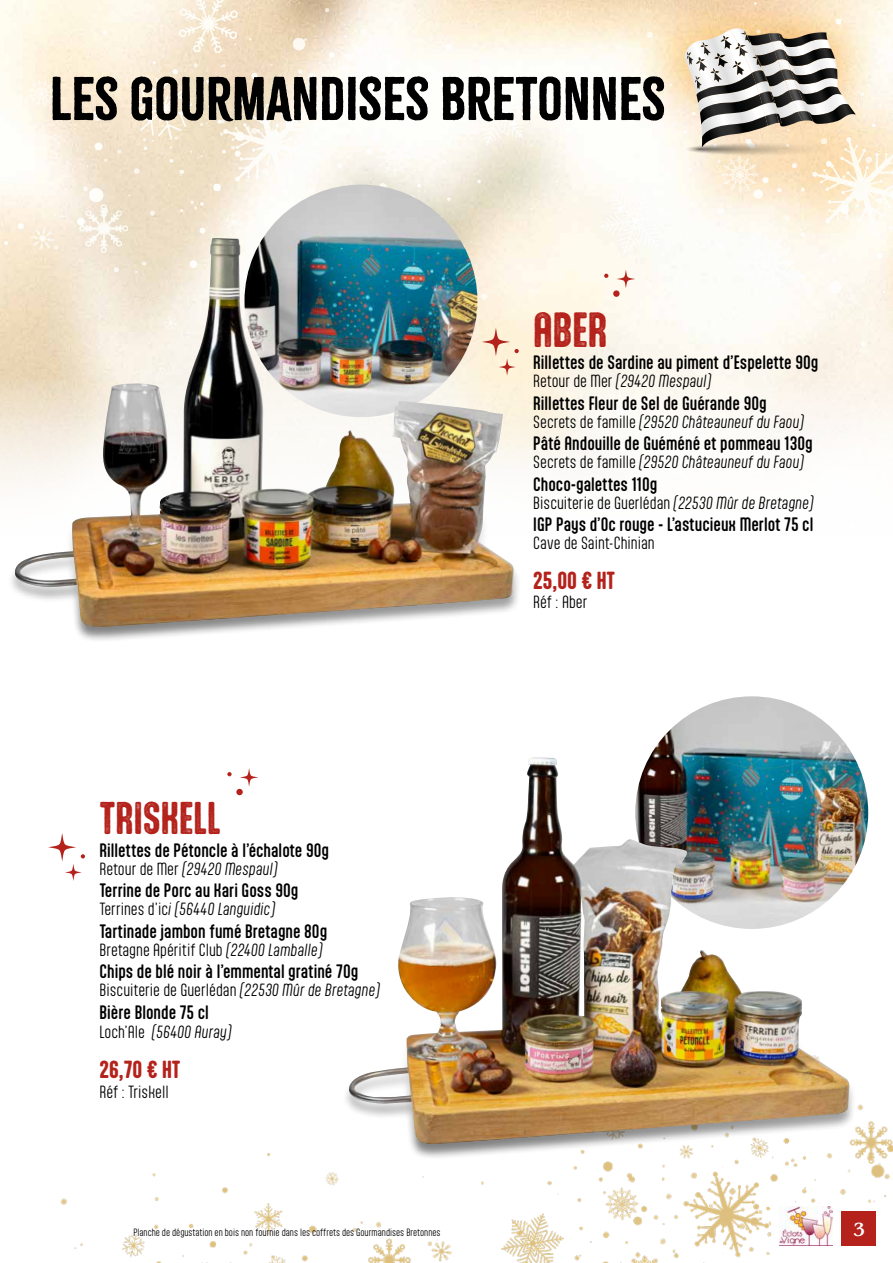
<style>
.page{position:relative;width:893px;height:1263px;background:#fff}
.page>*{position:absolute;margin:0;border:0;box-sizing:border-box;transform-origin:0 0}
.t1{font:54px "Citrus Gothic Rough";color:#000}
.t2{font:42px "Aptly Rust";color:#b4221b}
.t3{font:39px "Aptly Rust";color:#b4221b}
.t4{font:700 21px "Aptly";color:#b4221b}
.t5{font:19.5px "Adorn S Serif";color:#fff}
.t6{font:500 16.5px "Aptly";color:#000}
.t7{font:italic 300 15px "Aptly";color:#000}
.t8{font:300 15px "Aptly";color:#000}
.t9{font:300 9px "Aptly";color:#000}
.s1{font-style:normal}
.s2{font-style:italic}
</style>
<div class="page">
<img style="left:0;top:0;width:559px;height:353px">
<img style="left:575px;top:0;width:318px;height:353px">
<img style="left:482px;top:1104px;width:411px;height:159px">
<img style="left:61px;top:1153px;width:391px;height:110px">
<img style="left:244px;top:185px;width:233px;height:232px;border-radius:116px">
<img style="left:635px;top:696px;width:233px;height:233px;border-radius:116px">
<svg style="left:514px;top:328px;width:5px;height:48px"></svg>
<svg style="left:616px;top:270px;width:19px;height:18px"></svg>
<div style="left:613px;top:290px;width:7px;height:7px;background:#b4221b;border-radius:50%"></div>
<svg style="left:604px;top:274px;width:4px;height:4px"></svg>
<svg style="left:771px;top:1203px;width:122px;height:60px"></svg>
<img style="left:779px;top:1206px;width:53px;height:39px">
<div style="left:842px;top:1212px;width:34px;height:34px;background:#b4221b"></div>
<svg style="left:48px;top:833px;width:37px;height:48px"></svg>
<svg style="left:240px;top:768px;width:18px;height:19px"></svg>
<div style="left:236px;top:789px;width:7px;height:6px;background:#b4221b;border-radius:50%"></div>
<svg style="left:227px;top:772px;width:5px;height:4px"></svg>
<svg style="left:687px;top:28px;width:148px;height:38px"></svg>
<img style="left:779px;top:33px;width:34px;height:89px">
<img style="left:730px;top:28px;width:33px;height:45px">
<img style="left:738px;top:31px;width:41px;height:95px">
<svg style="left:684px;top:142px;width:162px;height:14px;background:#e4d0b1"></svg>
<div style="left:7px;top:506px;width:515px;height:137px;background:#000;opacity:.5"></div>
<img style="left:12px;top:239px;width:502px;height:388px">
<div style="left:341px;top:1033px;width:516px;height:127px;background:#000;opacity:.5"></div>
<img style="left:348px;top:760px;width:502px;height:384px">
<h1 class="t1" style="left:50px;top:65px;width:617px">LES GOURMANDISES BRETONNES</h1>
<h2 class="t2" style="left:533px;top:303px;width:76px">ABER</h2>
<p class="t6" style="left:533px;top:352px;width:287px">Rillettes de Sardine au piment d’Espelette 90g</p>
<p class="t7" style="left:533px;top:372px;width:180px"><span class="s1">Retour de Mer</span> (29420 Mespaul)</p>
<p class="t6" style="left:533px;top:393px;width:235px">Rillettes Fleur de Sel de Guérande 90g</p>
<p class="t7" style="left:533px;top:412px;width:273px"><span class="s1">Secrets de famille</span> (29520 Châteauneuf du Faou)</p>
<p class="t6" style="left:533px;top:433px;width:281px">Pâté Andouille de Guéméné et pommeau 130g</p>
<p class="t7" style="left:533px;top:453px;width:273px"><span class="s1">Secrets de famille</span> (29520 Châteauneuf du Faou)</p>
<p class="t6" style="left:533px;top:474px;width:126px">Choco-galettes 110g</p>
<p class="t8" style="left:533px;top:493px;width:282px">Biscuiterie de Guerlédan <span class="s2">(22530 Mûr de Bretagne)</span></p>
<p class="t6" style="left:533px;top:514px;width:282px">IGP Pays d’Oc rouge - L’astucieux Merlot 75 cl</p>
<p class="t8" style="left:533px;top:534px;width:123px">Cave de Saint-Chinian</p>
<p class="t4" style="left:533px;top:567px;width:83px">25,00 € HT</p>
<p class="t8" style="left:533px;top:593px;width:56px">Réf : Aber</p>
<h3 class="t3" style="left:99px;top:794px;width:123px">TRISKELL</h3>
<p class="t6" style="left:99px;top:840px;width:231px">Rillettes de Pétoncle à l’échalote 90g</p>
<p class="t7" style="left:99px;top:859px;width:180px"><span class="s1">Retour de Mer</span> (29420 Mespaul)</p>
<p class="t6" style="left:99px;top:880px;width:200px">Terrine de Porc au Kari Goss 90g</p>
<p class="t7" style="left:99px;top:900px;width:177px"><span class="s1">Terrines d’ic</span>i (56440 Languidic)</p>
<p class="t6" style="left:99px;top:921px;width:229px">Tartinade jambon fumé Bretagne 80g</p>
<p class="t8" style="left:99px;top:940px;width:225px">Bretagne Apéritif Club <span class="s2">(22400 Lamballe)</span></p>
<p class="t6" style="left:99px;top:961px;width:260px">Chips de blé noir à l’emmental gratiné 70g</p>
<p class="t8" style="left:99px;top:981px;width:282px">Biscuiterie de Guerlédan <span class="s2">(22530 Mûr de Bretagne)</span></p>
<p class="t6" style="left:99px;top:1002px;width:111px">Bière Blonde 75 cl</p>
<p class="t7" style="left:99px;top:1023px;width:134px"><span class="s1">Loch’Ale</span> (56400 Auray)</p>
<p class="t4" style="left:99px;top:1056px;width:83px">26,70 € HT</p>
<p class="t8" style="left:99px;top:1082px;width:71px">Réf : Triskell</p>
<p class="t9" style="left:133px;top:1227px;width:309px">Planche de dégustation en bois non fournie dans les coffrets des Gourmandises Bretonnes</p>
<p class="t5" style="left:853px;top:1216px;width:13px">3</p>
</div>
